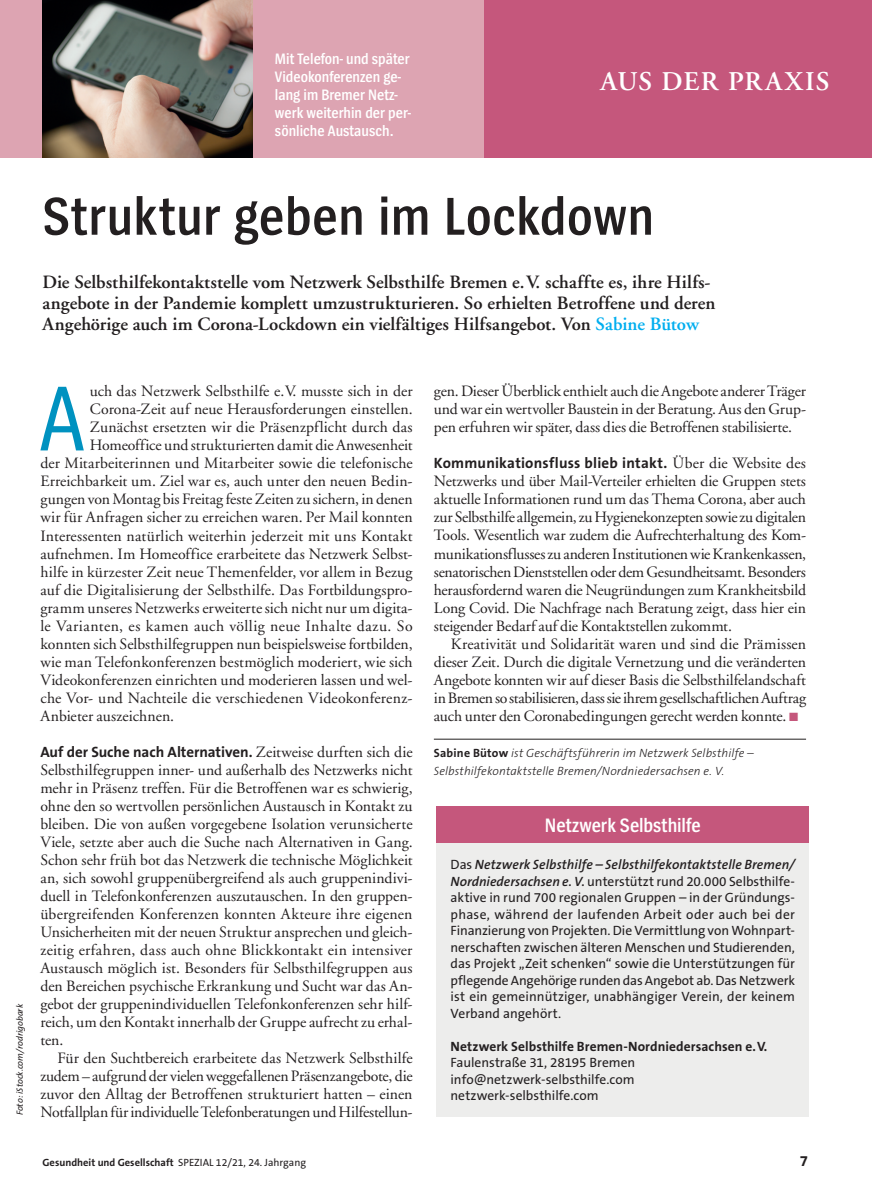
<style>
.page{position:relative;width:872px;height:1191px;background:#fff}
.page>*{position:absolute;margin:0;border:0;box-sizing:border-box;transform-origin:0 0}
.t1{font:96px "Spiegel Cd";color:#0092c0}
.t2{font:600 55.5px "Spiegel Cd";letter-spacing:.01em;color:#231f20}
.t3{font:600 27px "GG Garamond";letter-spacing:.04em;color:#fff}
.t4{font:600 20.25px "Spiegel Cd";color:#fff}
.t5{font:600 18.75px/21px "GG Garamond";color:#231f20}
.t6{font:15.75px/18px "GG Garamond";color:#231f20;text-align:justify}
.t7{font:600 15.75px/18px "Spiegel Cd";color:#fff}
.t8{font:15.75px "GG Garamond";letter-spacing:.03em;color:#231f20}
.t9{font:700 15px "The Sans B7";letter-spacing:.01em;color:#231f20}
.t10{font:13.5px/16.5px "The Sans B5 Plain";letter-spacing:.005em;color:#231f20;text-align:justify}
.t11{font:italic 600 13.5px "The Sans B6";letter-spacing:.005em;color:#231f20}
.t12{font:700 13.5px "The Sans B7";letter-spacing:.005em;color:#231f20}
.t13{font:italic 300 12px/18px "The Sans B3";letter-spacing:.01em;color:#231f20}
.t14{font:700 10.5px "The Sans B7";color:#231f20}
.t15{font:italic 9px "The Sans B5 Plain";color:#231f20}
.s1{color:#00aeef}
.s2{font-family:"GG Garamond";font-weight:400;font-size:15.75px}
.s3{color:#c5577c}
.s4{font-family:"The Sans B7";font-weight:700;font-style:normal}
.s5{font-family:"The Sans B5 Plain";font-weight:400;font-style:normal}
.s6{font-family:"The Sans B6";font-weight:600;font-style:italic}
.s7{font-family:"The Sans B5 Plain";font-weight:400}
</style>
<div class="page">
<div style="left:0;top:0;width:864px;height:157px;background:#dda4b2"></div>
<div style="left:485px;top:0;width:387px;height:157px;background:#c5577c"></div>
<img style="left:43px;top:0;width:210px;height:157px">
<hr style="left:434px;top:739px;width:372px;height:1px;background:#231f20">
<div style="left:437px;top:806px;width:372px;height:310px;background:#ededec"></div>
<div style="left:437px;top:806px;width:372px;height:36px;background:#c5577c"></div>
<p class="t7" style="left:275px;top:50px;width:138px">Mit Telefon- und später<br>Videokonferenzen ge&shy;lang im Bremer Netz&shy;werk weiterhin der per&shy;sönliche Austausch.</p>
<h3 class="t3" style="left:600px;top:66px;width:230px">AUS DER PRAXIS</h3>
<h2 class="t2" style="left:43px;top:186px;width:613px">Struktur geben im Lockdown</h2>
<p class="t5" style="left:43px;top:272px;width:674px">Die Selbsthilfekontaktstelle vom Netzwerk Selbsthilfe Bremen e.V. schaffte es, ihre Hilfs&shy;angebote in der Pandemie komplett umzustrukturieren. So erhielten Betroffene und deren<br>Angehörige auch im Corona-Lockdown ein vielfältiges Hilfsangebot. Von <span class="s1">Sabine Bütow</span></p>
<p class="t15" style="left:15px;top:1115px;width:113px;rotate:-90deg">Foto: iStock.com/rodrigobark</p>
<h1 class="t1" style="left:40px;top:367px;width:46px">A</h1>
<p class="t6" style="left:90px;top:382px;width:324px">uch das Netzwerk Selbsthilfe e.V. musste sich in der</p>
<p class="t6" style="left:90px;top:400px;width:324px">Corona-Zeit auf neue Herausforderungen einstellen.</p>
<p class="t6" style="left:90px;top:418px;width:324px">Zunächst ersetzten wir die Präsenzpflicht durch das</p>
<p class="t6" style="left:90px;top:436px;width:324px">Homeoffice und strukturierten damit die Anwesenheit</p>
<p class="t6" style="left:40px;top:454px;width:374px">der Mitarbeiterinnen und Mitarbeiter sowie die telefonische</p>
<p class="t6" style="left:40px;top:472px;width:374px">Erreichbarkeit um. Ziel war es, auch unter den neuen Bedin-</p>
<p class="t6" style="left:40px;top:490px;width:374px">gungen von Montag bis Freitag feste Zeiten zu sichern, in denen</p>
<p class="t6" style="left:40px;top:508px;width:374px">wir für Anfragen sicher zu erreichen waren. Per Mail konnten</p>
<p class="t6" style="left:40px;top:526px;width:374px">Interessenten natürlich weiterhin jederzeit mit uns Kontakt</p>
<p class="t6" style="left:40px;top:544px;width:374px">aufnehmen. Im Homeoffice erarbeitete das Netzwerk Selbst-</p>
<p class="t6" style="left:40px;top:562px;width:374px">hilfe in kürzester Zeit neue Themenfelder, vor allem in Bezug</p>
<p class="t6" style="left:40px;top:580px;width:374px">auf die Digitalisierung der Selbsthilfe. Das Fortbildungspro-</p>
<p class="t6" style="left:40px;top:598px;width:374px">gramm unseres Netzwerks erweiterte sich nicht nur um digita-</p>
<p class="t8" style="left:40px;top:616px;width:374px">le Varianten, es kamen auch völlig neue Inhalte dazu. So</p>
<p class="t6" style="left:40px;top:634px;width:374px">konnten sich Selbsthilfegruppen nun beispielsweise fortbilden,</p>
<p class="t6" style="left:40px;top:652px;width:374px">wie man Telefonkonferenzen bestmöglich moderiert, wie sich</p>
<p class="t6" style="left:40px;top:670px;width:374px">Videokonferenzen einrichten und moderieren lassen und wel-</p>
<p class="t6" style="left:40px;top:688px;width:374px">che Vor- und Nachteile die verschiedenen Videokonferenz-</p>
<p class="t6" style="left:40px;top:706px;width:135px">Anbieter auszeichnen.</p>
<p class="t9" style="left:40px;top:743px;width:374px">Auf der Suche nach Alternativen. <span class="s2">Zeitweise durften sich die</span></p>
<p class="t6" style="left:40px;top:760px;width:374px">Selbsthilfegruppen inner- und außerhalb des Netzwerks nicht mehr in Präsenz treffen. Für die Betroffenen war es schwierig, ohne den so wertvollen persönlichen Austausch in Kontakt zu bleiben. Die von außen vorgegebene Isolation verunsicherte Viele, setzte aber auch die Suche nach Alternativen in Gang.<br>Schon sehr früh bot das Netzwerk die technische Möglichkeit an, sich sowohl gruppenübergreifend als auch gruppenindivi&shy;duell in Telefonkonferenzen auszutauschen. In den gruppen&shy;übergreifenden Konferenzen konnten Akteure ihre eigenen Unsicherheiten mit der neuen Struktur ansprechen und gleich&shy;zeitig erfahren, dass auch ohne Blickkontakt ein intensiver Austausch möglich ist. Besonders für Selbsthilfegruppen aus den Bereichen psychische Erkrankung und Sucht war das An&shy;gebot der gruppenindividuellen Telefonkonferenzen sehr hilf&shy;reich, um den Kontakt innerhalb der Gruppe aufrecht zu erhal&shy;ten.</p>
<p class="t6" style="left:40px;top:1048px;width:374px;text-indent:17px">Für den Suchtbereich erarbeitete das Netzwerk Selbsthilfe zudem– aufgrund der vielen weggefallenen Präsenzangebote, die zuvor den Alltag der Betroffenen strukturiert hatten – einen Notfallplan für individuelle Telefonberatungen und Hilfestellun-</p>
<p class="t6" style="left:434px;top:382px;width:374px">gen. Dieser Überblick enthielt auch die Angebote anderer Träger und war ein wertvoller Baustein in der Beratung. Aus den Grup&shy;pen erfuhren wir später, dass dies die Betroffenen stabilisierte.</p>
<p class="t9" style="left:434px;top:455px;width:374px">Kommunikationsfluss blieb intakt. <span class="s2">Über die Website des</span></p>
<p class="t6" style="left:434px;top:472px;width:374px">Netzwerks und über Mail-Verteiler erhielten die Gruppen stets aktuelle Informationen rund um das Thema Corona, aber auch zur Selbsthilfe allgemein, zu Hygienekonzepten sowie zu digitalen Tools. Wesentlich war zudem die Aufrechterhaltung des Kom&shy;munikationsflusses zu anderen Institutionen wie Krankenkassen, senatorischen Dienststellen oder dem Gesundheitsamt. Besonders herausfordernd waren die Neugründungen zum Krankheitsbild Long Covid. Die Nachfrage nach Beratung zeigt, dass hier ein steigender Bedarf auf die Kontaktstellen zukommt.</p>
<p class="t6" style="left:434px;top:634px;width:374px;text-indent:17px">Kreativität und Solidarität waren und sind die Prämissen dieser Zeit. Durch die digitale Vernetzung und die veränderten Angebote konnten wir auf dieser Basis die Selbsthilfelandschaft in Bremen so stabilisieren, dass sie ihrem gesellschaftlichen Auftrag auch unter den Coronabedingungen gerecht werden konnte. <span class="s3">√</span></p>
<p class="t13" style="left:434px;top:744px;width:321px"><span class="s4">Sabine Bütow</span> ist Geschäftsführerin im Netzwerk Selbsthilfe –<br>Selbsthilfekontaktstelle Bremen/Nordniedersachsen e. V.</p>
<p class="t4" style="left:545px;top:814px;width:157px">Netzwerk Selbsthilfe</p>
<p class="t11" style="left:450px;top:857px;width:346px"><span class="s5">Das</span> Netzwerk Selbsthilfe – Selbsthilfekontaktstelle Bremen/</p>
<p class="t10" style="left:450px;top:873px;width:346px"><span class="s6">Nordniedersachsen e. V.</span> unterstützt rund 20.000 Selbsthilfe&shy;aktive in rund 700 regionalen Gruppen – in der Gründungs&shy;phase, während der laufenden Arbeit oder auch bei der Finanzierung von Projekten. Die Vermittlung von Wohnpart&shy;nerschaften zwischen älteren Menschen und Studierenden, das Projekt „Zeit schenken“ sowie die Unterstützungen für pflegende Angehörige runden das Angebot ab. Das Netzwerk ist ein gemeinnütziger, unabhängiger Verein, der keinem Verband angehört.</p>
<p class="t12" style="left:450px;top:1039px;width:318px">Netzwerk Selbsthilfe Bremen-Nordniedersachsen e. V.</p>
<p class="t10" style="left:450px;top:1055px;width:186px">Faulenstraße 31, 28195 Bremen info@netzwerk-selbsthilfe.com netzwerk-selbsthilfe.com</p>
<p class="t14" style="left:43px;top:1156px;width:265px">Gesundheit und Gesellschaft <span class="s7">SPEZIAL 12/21, 24. Jahrgang</span></p>
<p class="t9" style="left:800px;top:1152px;width:10px">7</p>
</div>
